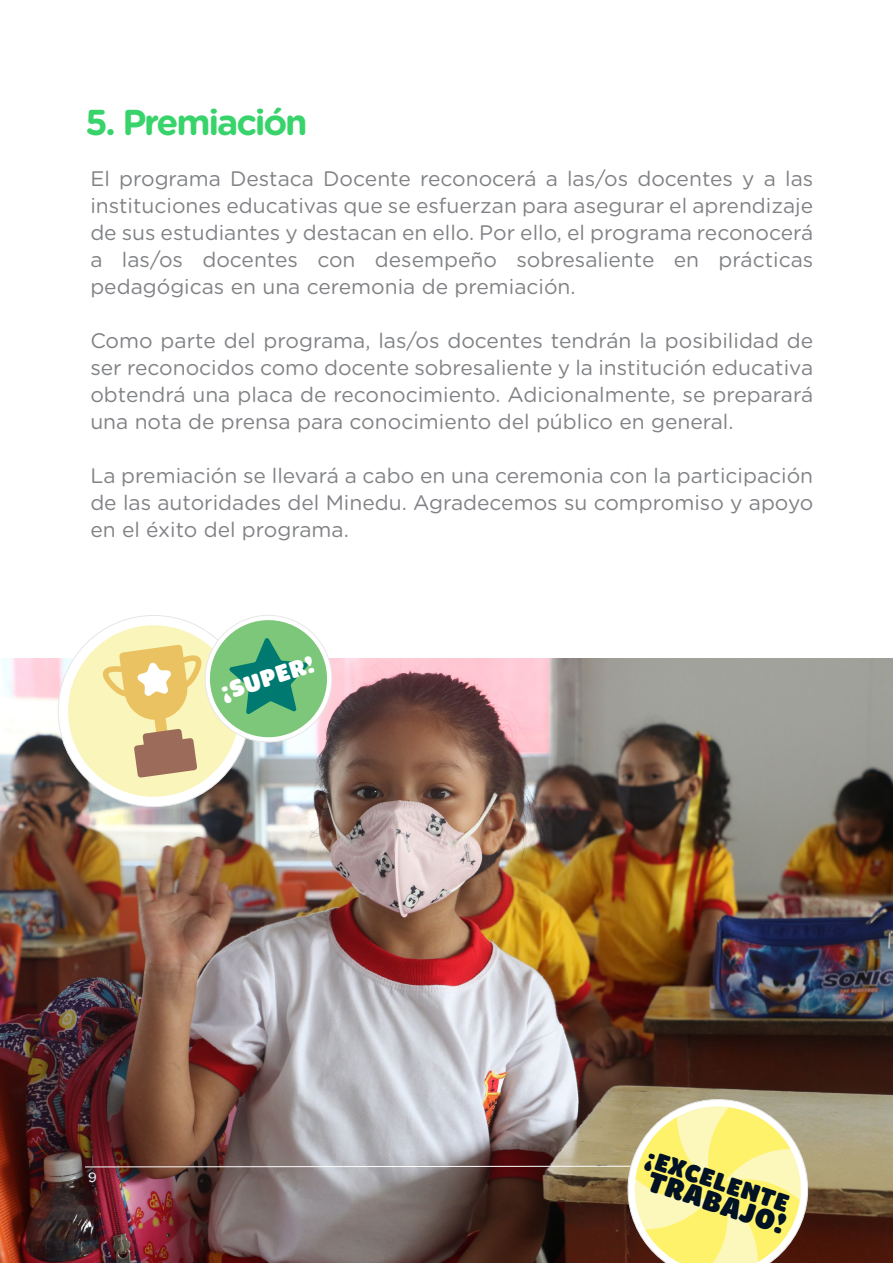
<style>
.page{position:relative;width:893px;height:1263px;background:#fff}
.page>*{position:absolute;margin:0;border:0;box-sizing:border-box;transform-origin:0 0}
.t1{font:700 36px "Gotham Rounded";letter-spacing:-.06em;color:#38d46b}
.t2{font:900 29.1px "Brevia";color:#001224}
.t3{font:900 25.35px "Brevia";color:#001224}
.t4{font:900 24.45px "Brevia";color:#fff}
.t5{font:21px/27px "Gotham Rounded";color:#808285;text-align:justify}
.t6{font:13.5px "Gotham Rounded";color:#fff}
</style>
<div class="page">
<img style="left:0;top:658px;width:893px;height:605px">
<div style="left:58px;top:615px;width:191px;height:192px;background:#fff;border-radius:50%"></div>
<svg style="left:65px;top:623px;width:177px;height:176px;background:#faf6c4"></svg>
<svg style="left:96px;top:615px;width:238px;height:163px"></svg>
<img style="left:85px;top:1087px;width:735px;height:176px">
<p class="t1" style="left:85px;top:96px;width:224px">5. Premiación</p>
<p class="t5" style="left:90px;top:164px;width:724px">El programa Destaca Docente reconocerá a las/os docentes y a las instituciones educativas que se esfuerzan para asegurar el aprendizaje de sus estudiantes y destacan en ello. Por ello, el programa reconocerá a las/os docentes con desempeño sobresaliente en prácticas pedagógicas en una ceremonia de premiación.</p>
<p class="t5" style="left:90px;top:326px;width:724px">Como parte del programa, las/os docentes tendrán la posibilidad de ser reconocidos como docente sobresaliente y la institución educativa obtendrá una placa de reconocimiento. Adicionalmente, se preparará una nota de prensa para conocimiento del público en general.</p>
<p class="t5" style="left:90px;top:461px;width:724px">La premiación se llevará a cabo en una ceremonia con la participación de las autoridades del Minedu. Agradecemos su compromiso y apoyo en el éxito del programa.</p>
<p class="t4" style="left:217px;top:678px;width:99px;rotate:-18deg">¡SUPER!</p>
<p class="t3" style="left:651px;top:1142px;width:151px;rotate:18deg">¡EXCELENTE</p>
<p class="t6" style="left:88px;top:1168px;width:10px">9</p>
<h2 class="t2" style="left:654px;top:1162px;width:145px;rotate:18deg">TRABAJO!</h2>
</div>
